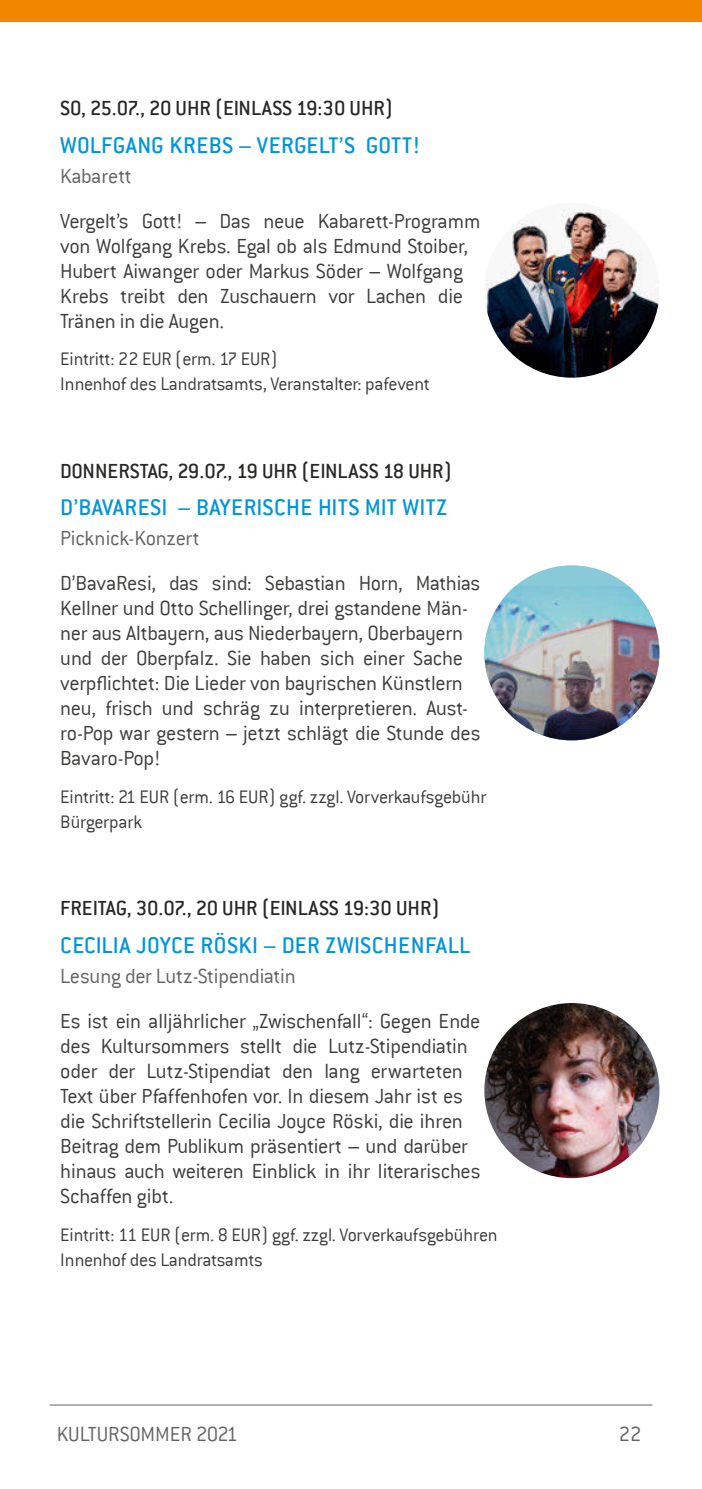
<style>
.page{position:relative;width:702px;height:1489px;background:#fff}
.page>*{position:absolute;margin:0;border:0;box-sizing:border-box;transform-origin:0 0}
.Veranstaltungstitel{font:500 25px "Conduit ITC";letter-spacing:.01em;color:#0095db}
.Fließtext_regular{font:300 22.5px/25px "Conduit ITC";letter-spacing:-.015em;color:#3c3c3b}
.Veranstaltungsdatum{font:500 22.5px "Conduit ITC";color:#282827}
.Veranstaltungsart{font:300 22.5px "Conduit ITC";letter-spacing:-.015em;color:#646363}
.EINTRITT{font:300 20px "Conduit ITC";letter-spacing:-.015em;color:#3c3c3b}
</style>
<div class="page">
<img style="left:484px;top:203px;width:175px;height:175px;border-radius:87px">
<div style="left:484px;top:565px;width:175px;height:175px;background:#88cad8;border-radius:50%"></div>
<img style="left:484px;top:586px;width:175px;height:154px">
<img style="left:484px;top:1002px;width:175px;height:176px;border-radius:88px">
<hr style="left:50px;top:1404px;width:602px;height:1px;background:#646363">
<div style="left:0;top:0;width:702px;height:21px;background:#f18700"></div>
<p class="Veranstaltungsdatum" style="left:60px;top:95px;width:334px">SO, 25.07., 20 UHR (EINLASS 19:30 UHR)</p>
<p class="Veranstaltungstitel" style="left:60px;top:131px;width:360px">WOLFGANG KREBS – VERGELT’S GOTT!</p>
<p class="Veranstaltungsart" style="left:60px;top:163px;width:73px">Kabarett</p>
<p class="Fließtext_regular" style="left:60px;top:208px;width:422px">Vergelt’s Gott! – Das neue Kabarett-Programm von Wolfgang Krebs. Egal ob als Edmund Stoiber, Hubert Aiwanger oder Markus Söder – Wolfgang Krebs treibt den Zuschauern vor Lachen die Tränen in die Augen.</p>
<p class="EINTRITT" style="left:60px;top:348px;width:219px">Eintritt: 22 EUR (erm. 17 EUR)</p>
<p class="EINTRITT" style="left:60px;top:373px;width:371px">Innenhof des Landratsamts, Veranstalter: pafevent</p>
<p class="Veranstaltungsdatum" style="left:60px;top:458px;width:393px">DONNERSTAG, 29.07., 19 UHR (EINLASS 18 UHR)</p>
<p class="Veranstaltungstitel" style="left:60px;top:493px;width:389px">D’BAVARESI – BAYERISCHE HITS MIT WITZ</p>
<p class="Veranstaltungsart" style="left:60px;top:526px;width:141px">Picknick-Konzert</p>
<p class="Fließtext_regular" style="left:60px;top:571px;width:422px">D’BavaResi, das sind: Sebastian Horn, Mathias Kellner und Otto Schellinger, drei gstandene Män&shy;ner aus Altbayern, aus Niederbayern, Oberbayern und der Oberpfalz. Sie haben sich einer Sache verpflichtet: Die Lieder von bayrischen Künstlern neu, frisch und schräg zu interpretieren. Aust&shy;ro-Pop war gestern – jetzt schlägt die Stunde des Bavaro-Pop!</p>
<p class="EINTRITT" style="left:60px;top:785px;width:428px">Eintritt: 21 EUR (erm. 16 EUR) ggf. zzgl. Vorverkaufsgebühr</p>
<p class="EINTRITT" style="left:60px;top:810px;width:84px">Bürgerpark</p>
<p class="Veranstaltungsdatum" style="left:60px;top:895px;width:381px">FREITAG, 30.07., 20 UHR (EINLASS 19:30 UHR)</p>
<p class="Veranstaltungstitel" style="left:60px;top:931px;width:412px">CECILIA JOYCE RÖSKI – DER ZWISCHENFALL</p>
<p class="Veranstaltungsart" style="left:60px;top:963px;width:237px">Lesung der Lutz-Stipendiatin</p>
<p class="Fließtext_regular" style="left:60px;top:1008px;width:422px">Es ist ein alljährlicher „Zwischenfall“: Gegen Ende des Kultursommers stellt die Lutz-Stipendiatin oder der Lutz-Stipendiat den lang erwarteten Text über Pfaffenhofen vor. In diesem Jahr ist es die Schriftstellerin Cecilia Joyce Röski, die ihren Beitrag dem Publikum präsentiert – und darüber hinaus auch weiteren Einblick in ihr literarisches Schaffen gibt.</p>
<p class="EINTRITT" style="left:60px;top:1223px;width:439px">Eintritt: 11 EUR (erm. 8 EUR) ggf. zzgl. Vorverkaufsgebühren</p>
<p class="EINTRITT" style="left:60px;top:1248px;width:204px">Innenhof des Landratsamts</p>
<p class="Veranstaltungsart" style="left:57px;top:1421px;width:183px">KULTURSOMMER 2021</p>
<p class="Veranstaltungsart" style="left:618px;top:1421px;width:24px">22</p>
</div>
